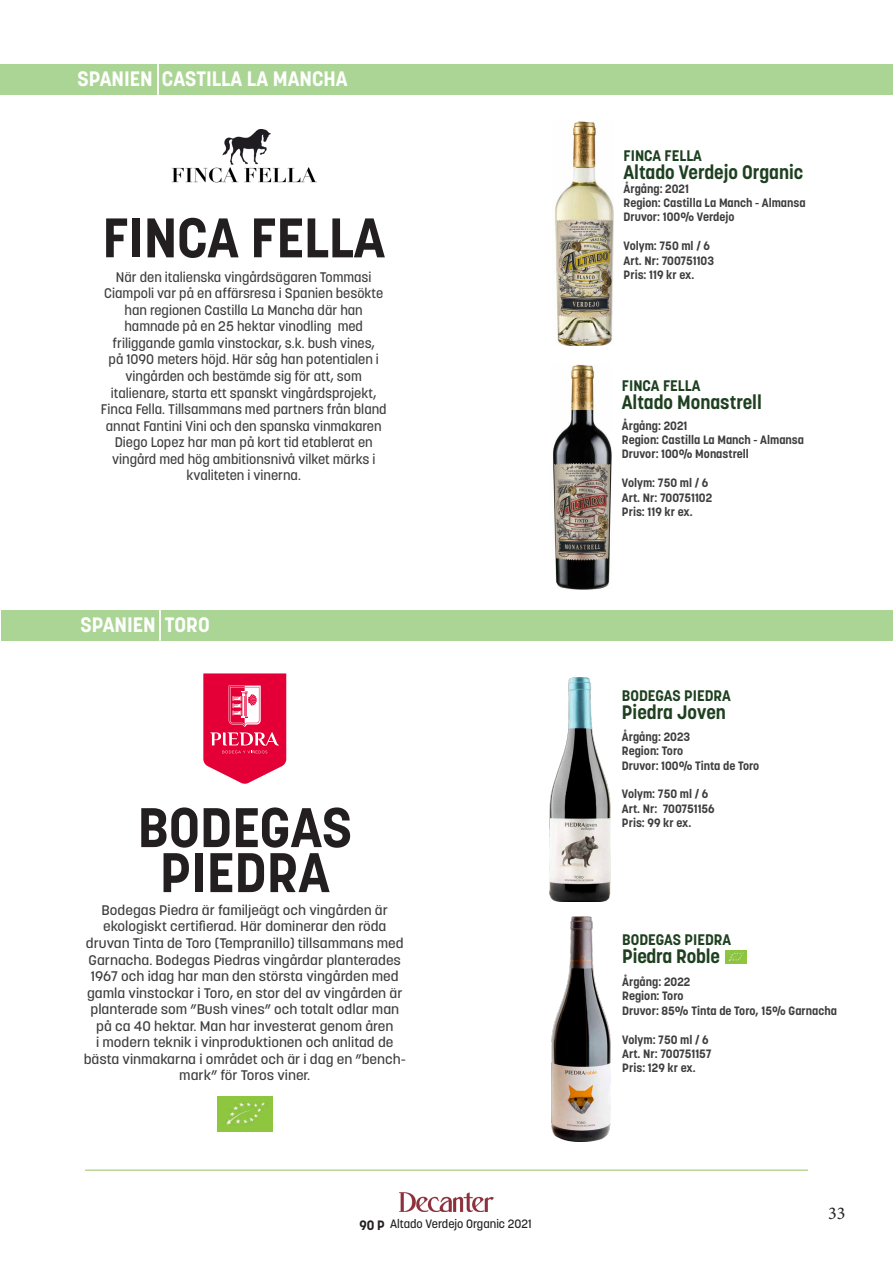
<style>
.page{position:relative;width:893px;height:1263px;background:#fff}
.page>*{position:absolute;margin:0;border:0;box-sizing:border-box;transform-origin:0 0}
.t1{font:700 55.2px/45px "Korolev";color:#231f20;text-align:center}
.t2{font:700 20.7px "Korolev";color:#fff}
.t3{font:700 19.35px "Korolev";color:#1e4020}
.t4{font:18px "Minion Pro";color:#231f20}
.t5{font:700 15.15px "Korolev";color:#1e4020}
.t6{font:500 13.8px/16.5px "Korolev";color:#3e3e3f;text-align:center}
.t7{font:500 13.8px/16.5px "Korolev";color:#3e3e3f;text-align:center;scale:1.06 1}
.t8{font:700 13.5px "Korolev";color:#231f20}
.t9{font:700 12px "Korolev";color:#3e3e3f}
.t10{font:500 12px "Korolev";color:#231f20}
</style>
<div class="page">
<img style="left:551px;top:916px;width:59px;height:225px">
<img style="left:550px;top:677px;width:60px;height:224px">
<div style="left:0;top:64px;width:893px;height:30px;background:#abd594"></div>
<hr style="left:157px;top:64px;width:2px;height:30px;background:#fff">
<hr style="left:85px;top:1169px;width:723px;height:2px;background:#b7d692">
<img style="left:171px;top:130px;width:145px;height:53px">
<img style="left:555px;top:121px;width:58px;height:225px">
<img style="left:553px;top:365px;width:58px;height:225px">
<img style="left:399px;top:1192px;width:95px;height:20px">
<div style="left:2px;top:610px;width:891px;height:30px;background:#abd594"></div>
<hr style="left:159px;top:610px;width:2px;height:31px;background:#fff">
<svg style="left:203px;top:673px;width:83px;height:111px;background:#e93561"></svg>
<img style="left:725px;top:950px;width:21px;height:14px">
<img style="left:217px;top:1096px;width:55px;height:35px">
<p class="t2" style="left:78px;top:66px;width:272px">SPANIEN CASTILLA LA MANCHA</p>
<p class="t1" style="left:102px;top:215px;width:284px">FINCA FELLA</p>
<p class="t6" style="left:104px;top:268px;width:280px">När den italienska vingårdsägaren Tommasi<br>Ciampoli var på en affärsresa i Spanien besökte han regionen Castilla La Mancha där han</p>
<p class="t6" style="left:124px;top:318px;width:240px">hamnade på en 25 hektar vinodling med</p>
<p class="t6" style="left:109px;top:335px;width:272px">friliggande gamla vinstockar, s.k. bush vines, på 1090 meters höjd. Här såg han potentialen i vingården och bestämde sig för att, som</p>
<p class="t6" style="left:101px;top:384px;width:287px">italienare, starta ett spanskt vingårdsprojekt, Finca Fella. Tillsammans med partners från bland annat Fantini Vini och den spanska vinmakaren Diego Lopez har man på kort tid etablerat en vingård med hög ambitionsnivå vilket märks i kvaliteten i vinerna.</p>
<p class="t2" style="left:81px;top:612px;width:131px">SPANIEN TORO</p>
<p class="t1" style="left:138px;top:805px;width:216px">BODEGAS<br>PIEDRA</p>
<p class="t7" style="left:84px;top:902px;width:305px">Bodegas Piedra är familjeägt och vingården är ekologiskt certifierad. Här dominerar den röda druvan Tinta de Toro (Tempranillo) tillsammans med Garnacha. Bodegas Piedras vingårdar planterades 1967 och idag har man den största vingården med gamla vinstockar i Toro, en stor del av vingården är planterade som ”Bush vines” och totalt odlar man på ca 40 hektar. Man har investerat genom åren<br>i modern teknik i vinproduktionen och anlitad de bästa vinmakarna i området och är i dag en ”bench&shy;mark” för Toros viner.</p>
<p class="t8" style="left:359px;top:1216px;width:27px">90 P</p>
<p class="t10" style="left:390px;top:1217px;width:143px">Altado Verdejo Organic 2021</p>
<p class="t5" style="left:623px;top:146px;width:80px">FINCA FELLA</p>
<p class="t3" style="left:623px;top:160px;width:181px">Altado Verdejo Organic</p>
<p class="t9" style="left:623px;top:181px;width:67px">Årgång: 2021</p>
<p class="t9" style="left:623px;top:195px;width:184px">Region: Castilla La Manch - Almansa</p>
<p class="t9" style="left:623px;top:209px;width:112px">Druvor: 100% Verdejo</p>
<p class="t9" style="left:623px;top:238px;width:88px">Volym: 750 ml / 6</p>
<p class="t9" style="left:623px;top:253px;width:92px">Art. Nr: 700751103</p>
<p class="t9" style="left:623px;top:267px;width:72px">Pris: 119 kr ex.</p>
<p class="t5" style="left:622px;top:376px;width:80px">FINCA FELLA</p>
<p class="t3" style="left:622px;top:390px;width:141px">Altado Monastrell</p>
<p class="t9" style="left:622px;top:418px;width:67px">Årgång: 2021</p>
<p class="t9" style="left:622px;top:432px;width:184px">Region: Castilla La Manch - Almansa</p>
<p class="t9" style="left:622px;top:447px;width:129px">Druvor: 100% Monastrell</p>
<p class="t9" style="left:622px;top:475px;width:88px">Volym: 750 ml / 6</p>
<p class="t9" style="left:622px;top:490px;width:92px">Art. Nr: 700751102</p>
<p class="t9" style="left:622px;top:504px;width:72px">Pris: 119 kr ex.</p>
<p class="t5" style="left:622px;top:686px;width:110px">BODEGAS PIEDRA</p>
<p class="t3" style="left:622px;top:700px;width:105px">Piedra Joven</p>
<p class="t9" style="left:622px;top:729px;width:70px">Årgång: 2023</p>
<p class="t9" style="left:622px;top:743px;width:63px">Region: Toro</p>
<p class="t9" style="left:622px;top:758px;width:139px">Druvor: 100% Tinta de Toro</p>
<p class="t9" style="left:622px;top:787px;width:88px">Volym: 750 ml / 6</p>
<p class="t9" style="left:622px;top:801px;width:94px">Art. Nr: 700751156</p>
<p class="t9" style="left:622px;top:815px;width:71px">Pris: 99 kr ex.</p>
<p class="t5" style="left:622px;top:930px;width:110px">BODEGAS PIEDRA</p>
<p class="t3" style="left:622px;top:944px;width:99px">Piedra Roble</p>
<p class="t9" style="left:622px;top:974px;width:70px">Årgång: 2022</p>
<p class="t9" style="left:622px;top:988px;width:63px">Region: Toro</p>
<p class="t9" style="left:622px;top:1003px;width:216px">Druvor: 85% Tinta de Toro, 15% Garnacha</p>
<p class="t9" style="left:622px;top:1032px;width:88px">Volym: 750 ml / 6</p>
<p class="t9" style="left:622px;top:1046px;width:91px">Art. Nr: 700751157</p>
<p class="t9" style="left:622px;top:1060px;width:75px">Pris: 129 kr ex.</p>
<p class="t4" style="left:828px;top:1201px;width:19px">33</p>
</div>
